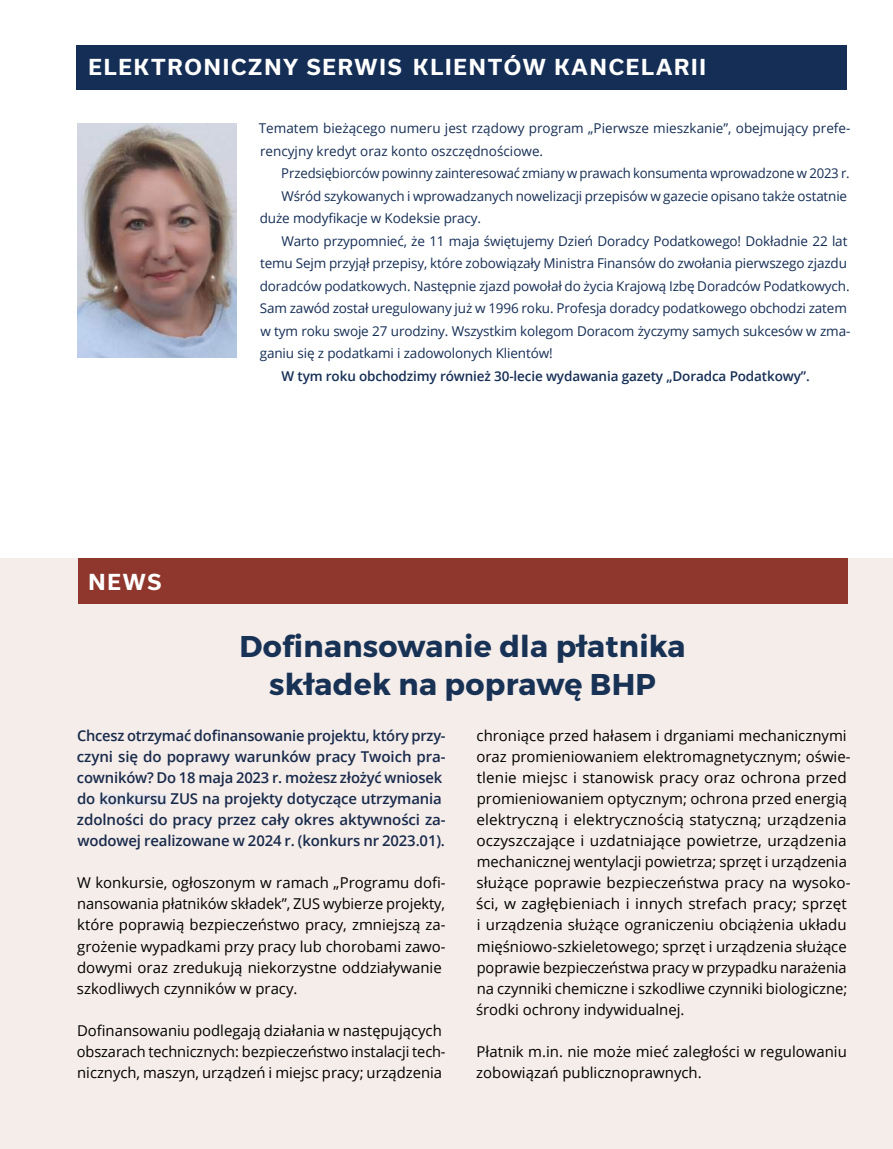
<style>
.page{position:relative;width:893px;height:1149px;background:#fff}
.page>*{position:absolute;margin:0;border:0;box-sizing:border-box;transform-origin:0 0}
.t1{font:30px/37.5px "Trueno Bd";letter-spacing:.01em;color:#183255;text-align:center}
.t2{font:700 21px "Usual";letter-spacing:.09em;color:#fff}
.t3{font:14.85px/21px "Open Sans";color:#000}
.t4{font:600 14.85px/21px "Open Sans";letter-spacing:-.01em;color:#182a4b}
.t5{font:13.5px/22.5px "Open Sans";letter-spacing:-.01em;color:#152e55}
.t6{font:600 13.5px "Open Sans";letter-spacing:-.01em;color:#152e55}
</style>
<div class="page">
<div style="left:0;top:558px;width:893px;height:590px;background:#f5edea"></div>
<div style="left:99px;top:793px;width:67px;height:12px;background:#e8e7ed"></div>
<div style="left:78px;top:558px;width:769px;height:45px;background:#90372d"></div>
<div style="left:77px;top:45px;width:770px;height:45px;background:#152e55"></div>
<img style="left:77px;top:123px;width:160px;height:234px">
<h2 class="t2" style="left:88px;top:55px;width:619px">ELEKTRONICZNY SERWIS KLIENTÓW KANCELARII</h2>
<h2 class="t2" style="left:88px;top:569px;width:74px">NEWS</h2>
<p class="t5" style="left:259px;top:117px;width:593px">Tematem bieżącego numeru jest rządowy program „Pierwsze mieszkanie”, obejmujący prefe&shy;rencyjny kredyt oraz konto oszczędnościowe.</p>
<p class="t5" style="left:281px;top:162px;width:570px">Przedsiębiorców powinny zainteresować zmiany w prawach konsumenta wprowadzone w 2023 r.</p>
<p class="t5" style="left:281px;top:184px;width:567px">Wśród szykowanych i wprowadzanych nowelizacji przepisów w gazecie opisano także ostatnie</p>
<p class="t5" style="left:260px;top:207px;width:223px">duże modyfikacje w Kodeksie pracy.</p>
<p class="t5" style="left:281px;top:229px;width:567px">Warto przypomnieć, że 11 maja świętujemy Dzień Doradcy Podatkowego! Dokładnie 22 lat</p>
<p class="t5" style="left:260px;top:252px;width:588px">temu Sejm przyjął przepisy, które zobowiązały Ministra Finansów do zwołania pierwszego zjazdu</p>
<p class="t5" style="left:260px;top:274px;width:591px">doradców podatkowych. Następnie zjazd powołał do życia Krajową Izbę Doradców Podatkowych.</p>
<p class="t5" style="left:260px;top:297px;width:589px">Sam zawód został uregulowany już w 1996 roku. Profesja doradcy podatkowego obchodzi zatem</p>
<p class="t5" style="left:260px;top:319px;width:592px">w tym roku swoje 27 urodziny. Wszystkim kolegom Doracom życzymy samych sukcesów w zma-</p>
<p class="t5" style="left:260px;top:342px;width:294px">ganiu się z podatkami i zadowolonych Klientów!</p>
<p class="t6" style="left:282px;top:366px;width:530px">W tym roku obchodzimy również 30-lecie wydawania gazety „Doradca Podatkowy”.</p>
<h1 class="t1" style="left:240px;top:628px;width:447px">Dofinansowanie dla płatnika składek na poprawę BHP</h1>
<p class="t4" style="left:77px;top:725px;width:370px">Chcesz otrzymać dofinansowanie projektu, który przy&shy;czyni się do poprawy warunków pracy Twoich pra&shy;cowników? Do 18 maja 2023 r. możesz złożyć wniosek do konkursu ZUS na projekty dotyczące utrzymania zdolności do pracy przez cały okres aktywności za&shy;wodowej realizowane w 2024 r. (konkurs nr 2023.01).</p>
<p class="t3" style="left:77px;top:871px;width:370px">W konkursie, ogłoszonym w ramach „Programu dofi&shy;nansowania płatników składek”, ZUS wybierze projekty, które poprawią bezpieczeństwo pracy, zmniejszą za&shy;grożenie wypadkami przy pracy lub chorobami zawo&shy;dowymi oraz zredukują niekorzystne oddziaływanie szkodliwych czynników w pracy.</p>
<p class="t3" style="left:77px;top:1018px;width:370px">Dofinansowaniu podlegają działania w następujących obszarach technicznych: bezpieczeństwo instalacji tech&shy;nicznych, maszyn, urządzeń i miejsc pracy; urządzenia</p>
<p class="t3" style="left:476px;top:724px;width:376px">chroniące przed hałasem i drganiami mechanicznymi oraz promieniowaniem elektromagnetycznym; oświe&shy;tlenie miejsc i stanowisk pracy oraz ochrona przed promieniowaniem optycznym; ochrona przed energią elektryczną i elektrycznością statyczną; urządzenia oczyszczające i uzdatniające powietrze, urządzenia mechanicznej wentylacji powietrza; sprzęt i urządzenia służące poprawie bezpieczeństwa pracy na wysoko&shy;ści, w zagłębieniach i innych strefach pracy; sprzęt i urządzenia służące ograniczeniu obciążenia układu mięśniowo-szkieletowego; sprzęt i urządzenia służące poprawie bezpieczeństwa pracy w przypadku narażenia na czynniki chemiczne i szkodliwe czynniki biologiczne; środki ochrony indywidualnej.</p>
<p class="t3" style="left:476px;top:1039px;width:372px">Płatnik m.in. nie może mieć zaległości w regulowaniu zobowiązań publicznoprawnych.</p>
</div>
